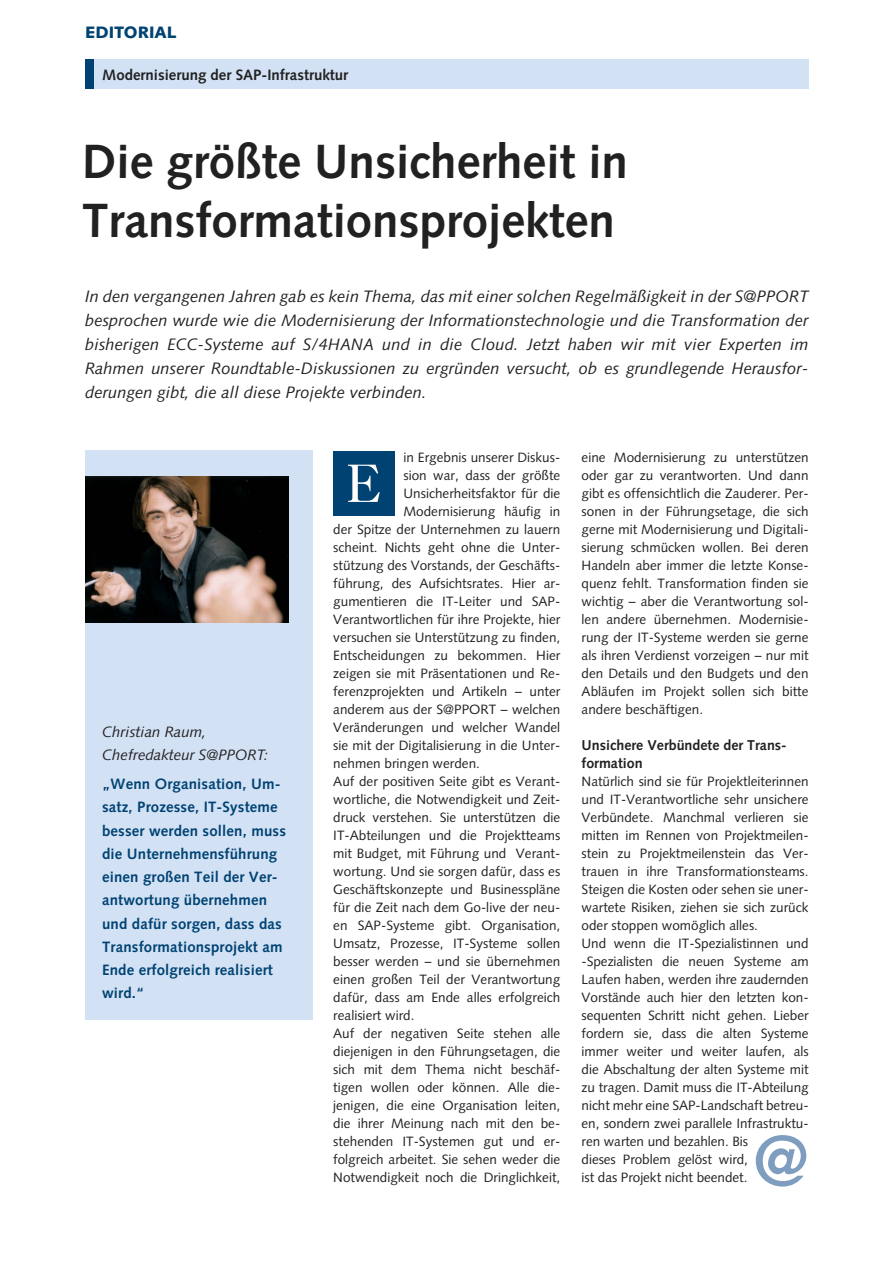
<style>
.page{position:relative;width:894px;height:1263px;background:#fff}
.page>*{position:absolute;margin:0;border:0;box-sizing:border-box;transform-origin:0 0}
.t1{font:700 71.55px "Syntax";color:#7f9dbf}
.t2{font:54px "Caslon Five Forty";color:#fff}
.t3{font:700 48px/58.5px "Syntax";color:#222122}
.t4{font:italic 16.5px/24px "Syntax";letter-spacing:.005em;color:#222122;text-align:justify}
.t5{font:900 16.5px "Syntax";color:#004373}
.t6{font:700 15px/23.2px "Syntax";letter-spacing:.01em;color:#004373}
.t7{font:italic 15px/23.2px "Syntax";color:#222122}
.t8{font:700 15px "Syntax";color:#222122}
.t9{font:700 14.25px/18px "Syntax";color:#222122}
.t10{font:13.5px/18px "Syntax";color:#222122;text-align:justify}
</style>
<div class="page">
<div style="left:85px;top:450px;width:227px;height:570px;background:#d3e1f4"></div>
<img style="left:85px;top:476px;width:203px;height:146px">
<div style="left:333px;top:451px;width:62px;height:64px;background:#004373"></div>
<div style="left:85px;top:60px;width:723px;height:29px;background:#d3e1f4"></div>
<div style="left:85px;top:60px;width:9px;height:29px;background:#004373"></div>
<p class="t5" style="left:85px;top:26px;width:93px">EDITORIAL</p>
<p class="t8" style="left:102px;top:69px;width:247px">Modernisierung der SAP-Infrastruktur</p>
<p class="t3" style="left:82px;top:137px;width:547px">Die größte Unsicherheit in<br>Transformationsprojekten</p>
<p class="t4" style="left:85px;top:286px;width:724px">In den vergangenen Jahren gab es kein Thema, das mit einer solchen Regelmäßigkeit in der S@PPORT besprochen wurde wie die Modernisierung der Informationstechnologie und die Transformation der bisherigen ECC-Systeme auf S/4HANA und in die Cloud. Jetzt haben wir mit vier Experten im Rahmen unserer Roundtable-Diskussionen zu ergründen versucht, ob es grundlegende Herausfor&shy;derungen gibt, die all diese Projekte verbinden.</p>
<p class="t7" style="left:102px;top:721px;width:167px">Christian Raum,<br>Chefredakteur S@PPORT:</p>
<p class="t6" style="left:102px;top:774px;width:185px">„Wenn Organisation, Um&shy;satz, Prozesse, IT-Systeme besser werden sollen, muss die Unternehmensführung einen großen Teil der Ver&shy;antwortung übernehmen und dafür sorgen, dass das<br>Transformationsprojekt am<br>Ende erfolgreich realisiert wird.“</p>
<p class="t10" style="left:403px;top:450px;width:158px">in Ergebnis unserer Diskus-</p>
<p class="t10" style="left:403px;top:468px;width:158px">sion war, dass der größte</p>
<p class="t10" style="left:403px;top:486px;width:158px">Unsicherheitsfaktor für die</p>
<p class="t10" style="left:403px;top:504px;width:158px">Modernisierung häufig in</p>
<p class="t10" style="left:333px;top:522px;width:228px">der Spitze der Unternehmen zu lauern</p>
<p class="t10" style="left:333px;top:540px;width:228px">scheint. Nichts geht ohne die Unter-</p>
<p class="t10" style="left:333px;top:558px;width:228px">stützung des Vorstands, der Geschäfts-</p>
<p class="t10" style="left:333px;top:576px;width:228px">führung, des Aufsichtsrates. Hier ar-</p>
<p class="t10" style="left:333px;top:594px;width:228px">gumentieren die IT-Leiter und SAP-</p>
<p class="t10" style="left:333px;top:612px;width:228px">Verantwortlichen für ihre Projekte, hier</p>
<p class="t10" style="left:333px;top:630px;width:228px">versuchen sie Unterstützung zu finden,</p>
<p class="t10" style="left:333px;top:648px;width:228px">Entscheidungen zu bekommen. Hier</p>
<p class="t10" style="left:333px;top:666px;width:228px">zeigen sie mit Präsentationen und Re-</p>
<p class="t10" style="left:333px;top:684px;width:228px">ferenzprojekten und Artikeln – unter</p>
<p class="t10" style="left:333px;top:702px;width:228px">anderem aus der S@PPORT – welchen</p>
<p class="t10" style="left:333px;top:720px;width:228px">Veränderungen und welcher Wandel</p>
<p class="t10" style="left:333px;top:738px;width:228px">sie mit der Digitalisierung in die Unter-</p>
<p class="t10" style="left:333px;top:756px;width:148px">nehmen bringen werden.</p>
<p class="t10" style="left:333px;top:774px;width:228px">Auf der positiven Seite gibt es Verant-</p>
<p class="t10" style="left:333px;top:792px;width:228px">wortliche, die Notwendigkeit und Zeit-</p>
<p class="t10" style="left:333px;top:810px;width:228px">druck verstehen. Sie unterstützen die</p>
<p class="t10" style="left:333px;top:828px;width:228px">IT-Abteilungen und die Projektteams</p>
<p class="t10" style="left:333px;top:846px;width:228px">mit Budget, mit Führung und Verant-</p>
<p class="t10" style="left:333px;top:864px;width:228px">wortung. Und sie sorgen dafür, dass es</p>
<p class="t10" style="left:333px;top:882px;width:228px">Geschäftskonzepte und Businesspläne</p>
<p class="t10" style="left:333px;top:900px;width:228px">für die Zeit nach dem Go-live der neu-</p>
<p class="t10" style="left:333px;top:918px;width:228px">en SAP-Systeme gibt. Organisation,</p>
<p class="t10" style="left:333px;top:936px;width:228px">Umsatz, Prozesse, IT-Systeme sollen</p>
<p class="t10" style="left:333px;top:954px;width:228px">besser werden – und sie übernehmen</p>
<p class="t10" style="left:333px;top:972px;width:228px">einen großen Teil der Verantwortung</p>
<p class="t10" style="left:333px;top:990px;width:228px">dafür, dass am Ende alles erfolgreich</p>
<p class="t10" style="left:333px;top:1008px;width:83px">realisiert wird.</p>
<p class="t10" style="left:333px;top:1026px;width:228px">Auf der negativen Seite stehen alle</p>
<p class="t10" style="left:333px;top:1044px;width:228px">diejenigen in den Führungsetagen, die</p>
<p class="t10" style="left:333px;top:1062px;width:228px">sich mit dem Thema nicht beschäf-</p>
<p class="t10" style="left:333px;top:1080px;width:228px">tigen wollen oder können. Alle die-</p>
<p class="t10" style="left:333px;top:1098px;width:228px">jenigen, die eine Organisation leiten,</p>
<p class="t10" style="left:333px;top:1116px;width:228px">die ihrer Meinung nach mit den be-</p>
<p class="t10" style="left:333px;top:1134px;width:228px">stehenden IT-Systemen gut und er-</p>
<p class="t10" style="left:333px;top:1152px;width:228px">folgreich arbeitet. Sie sehen weder die</p>
<p class="t10" style="left:333px;top:1170px;width:228px">Notwendigkeit noch die Dringlichkeit,</p>
<p class="t2" style="left:344px;top:464px;width:40px">E</p>
<p class="t10" style="left:581px;top:450px;width:228px">eine Modernisierung zu unterstützen oder gar zu verantworten. Und dann gibt es offensichtlich die Zauderer. Per&shy;sonen in der Führungsetage, die sich gerne mit Modernisierung und Digitali&shy;sierung schmücken wollen. Bei deren Handeln aber immer die letzte Konse&shy;quenz fehlt. Transformation finden sie wichtig – aber die Verantwortung sol&shy;len andere übernehmen. Modernisie&shy;rung der IT-Systeme werden sie gerne als ihren Verdienst vorzeigen – nur mit den Details und den Budgets und den Abläufen im Projekt sollen sich bitte andere beschäftigen.</p>
<p class="t9" style="left:581px;top:737px;width:207px">Unsichere Verbündete der Trans&shy;formation</p>
<p class="t10" style="left:581px;top:774px;width:228px;text-align:left">Natürlich sind sie für Projektleiterinnen und IT-Verantwortliche sehr unsichere Verbündete. Manchmal verlieren sie mitten im Rennen von Projektmeilen&shy;stein zu Projektmeilenstein das Ver&shy;trauen in ihre Transformationsteams.<br>Steigen die Kosten oder sehen sie uner&shy;wartete Risiken, ziehen sie sich zurück oder stoppen womöglich alles.<br>Und wenn die IT-Spezialistinnen und -Spezialisten die neuen Systeme am Laufen haben, werden ihre zaudernden Vorstände auch hier den letzten kon&shy;sequenten Schritt nicht gehen. Lieber fordern sie, dass die alten Systeme immer weiter und weiter laufen, als die Abschaltung der alten Systeme mit zu tragen. Damit muss die IT-Abteilung nicht mehr eine SAP-Landschaft betreu&shy;en, sondern zwei parallele Infrastruktu&shy;ren warten und bezahlen. Bis<br>dieses Problem gelöst wird,<br>ist das Projekt nicht beendet.</p>
<p class="t1" style="left:752px;top:1132px;width:59px">@</p>
</div>
